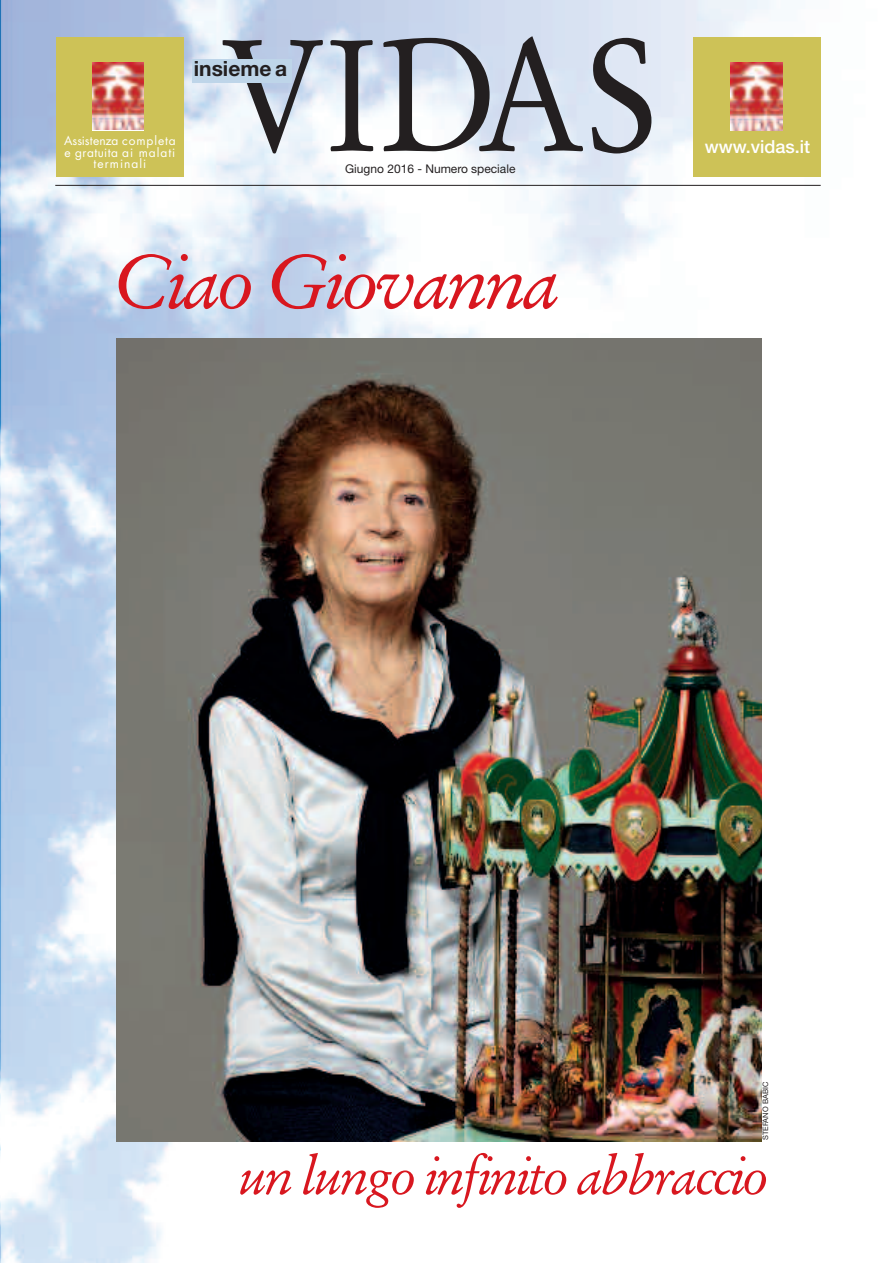
<style>
.page{position:relative;width:893px;height:1263px;background:#fff}
.page>*{position:absolute;margin:0;border:0;box-sizing:border-box;transform-origin:0 0}
.t1{font:157.5px "Stempel Garamond";color:#231f20;scale:.9 1}
.t2{font:italic 75px "Stempel Garamond";letter-spacing:-.05em;color:#d8171f}
.t3{font:italic 52.5px "Stempel Garamond";letter-spacing:-.05em;color:#d8171f}
.t4{font:700 21px "Helvetica Neue";color:#231f20}
.t5{font:500 18px "Helvetica Neue";color:#fff}
.t6{font:12px/11.4px "Futura";letter-spacing:.075em;color:#fff;text-align:center}
.t7{font:12px "Helvetica Neue";color:#231f20}
.t8{font:7.5px "Helvetica Neue";color:#231f20}
</style>
<div class="page">
<img style="left:2px;top:0;width:819px;height:1263px">
<div style="left:56px;top:37px;width:128px;height:140px;background:#cdc257"></div>
<div style="left:694px;top:37px;width:127px;height:140px;background:#cdc257"></div>
<hr style="left:55px;top:185px;width:766px;height:1px;background:#231f20">
<div style="left:192px;top:60px;width:99px;height:23px;background:#bed5e9"></div>
<img style="left:92px;top:63px;width:52px;height:67px">
<img style="left:731px;top:63px;width:52px;height:67px">
<img style="left:117px;top:338px;width:645px;height:803px">
<h1 class="t1" style="left:222px;top:28px;width:485px">VIDAS</h1>
<h3 class="t4" style="left:194px;top:61px;width:95px">insieme a</h3>
<p class="t6" style="left:64px;top:136px;width:113px">Assistenza completa e gratuita ai malati terminali</p>
<h3 class="t5" style="left:705px;top:140px;width:107px">www.vidas.it</h3>
<p class="t7" style="left:345px;top:165px;width:172px">Giugno 2016 - Numero speciale</p>
<h2 class="t2" style="left:112px;top:249px;width:450px">Ciao Giovanna</h2>
<p class="t8" style="left:763px;top:1140px;width:60px;rotate:-90deg">STEFANO BABIC</p>
<h3 class="t3" style="left:238px;top:1153px;width:532px">un lungo infinito abbraccio</h3>
</div>
